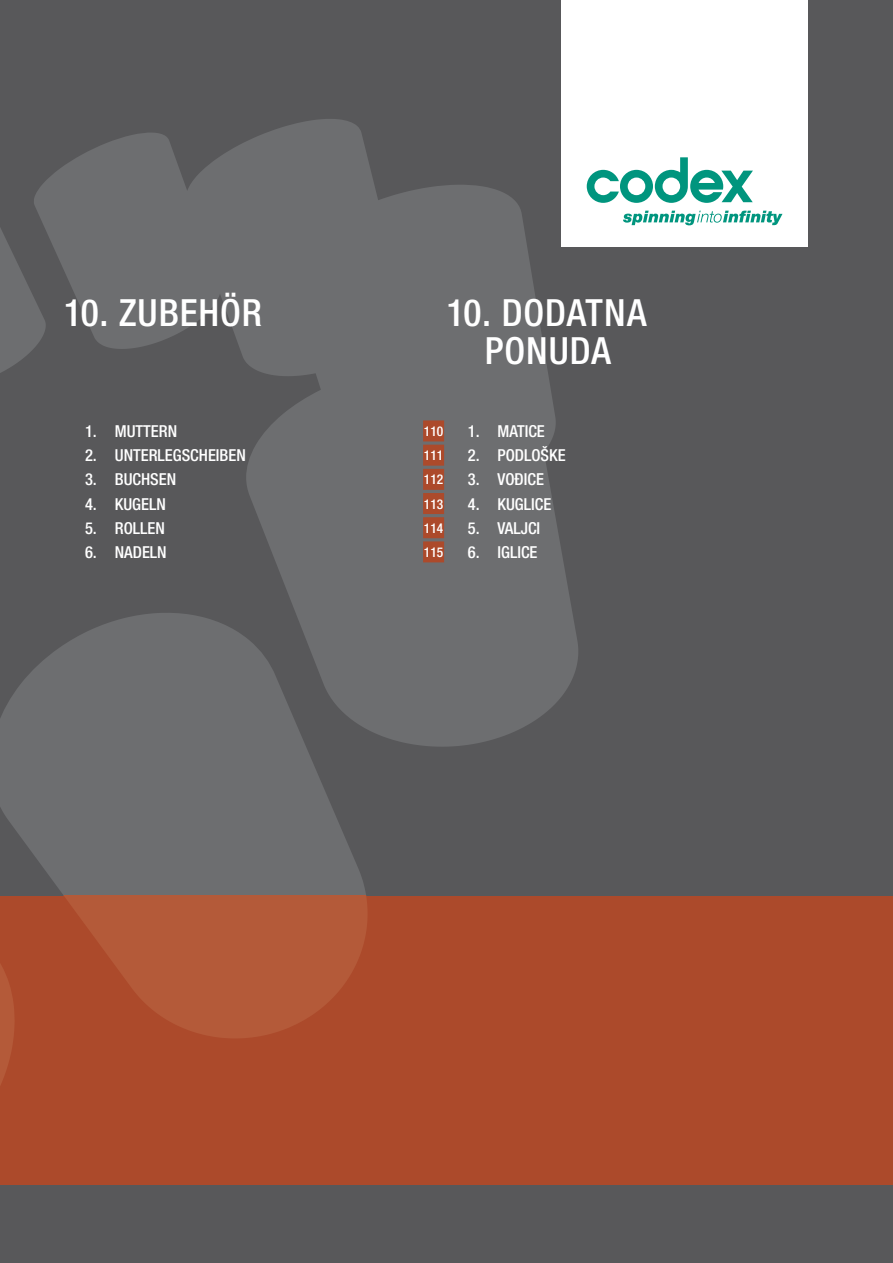
<style>
.page{position:relative;width:893px;height:1263px;background:#58585a}
.page>*{position:absolute;margin:0;border:0;box-sizing:border-box;transform-origin:0 0}
.t1{font:500 condensed 37.5px/37.5px "Helvetica Neue LT Pro";letter-spacing:.02em;color:#fff;text-align:center}
.t2{font:500 condensed 16.5px "Helvetica Neue LT Pro";color:#fff}
.t3{font:500 condensed 13.5px/24.2px "Helvetica Neue LT Pro";color:#fff;text-align:justify}
</style>
<div class="page">
<svg style="left:37px;top:119px;width:541px;height:628px;fill:#6d6e70"></svg>
<svg style="left:0;top:192px;width:46px;height:193px"></svg>
<svg style="left:15px;top:612px;width:353px;height:284px;fill:#6d6e70"></svg>
<div style="left:561px;top:0;width:247px;height:247px;background:#fff"></div>
<div style="left:0;top:896px;width:893px;height:288px;background:#ac4a2b"></div>
<svg style="left:0;top:692px;width:15px;height:393px"></svg>
<svg style="left:0;top:896px;width:367px;height:142px;fill:#b45a39"></svg>
<div style="left:423px;top:420px;width:21px;height:21px;background:#ac4a2b"></div>
<div style="left:423px;top:445px;width:21px;height:21px;background:#ac4a2b"></div>
<div style="left:423px;top:469px;width:21px;height:21px;background:#ac4a2b"></div>
<div style="left:423px;top:493px;width:21px;height:21px;background:#ac4a2b"></div>
<div style="left:423px;top:517px;width:21px;height:21px;background:#ac4a2b"></div>
<div style="left:423px;top:541px;width:21px;height:21px;background:#ac4a2b"></div>
<svg style="left:623px;top:211px;width:159px;height:14px"></svg>
<svg style="left:587px;top:157px;width:166px;height:46px"></svg>
<h1 class="t1" style="left:64px;top:294px;width:200px">10. ZUBEHÖR</h1>
<h1 class="t1" style="left:446px;top:294px;width:202px">10. DODATNA<br>PONUDA</h1>
<p class="t2" style="left:85px;top:421px;width:94px">1. MUTTERN</p>
<p class="t2" style="left:85px;top:445px;width:162px">2. UNTERLEGSCHEIBEN</p>
<p class="t2" style="left:85px;top:470px;width:93px">3. BUCHSEN</p>
<p class="t2" style="left:85px;top:494px;width:82px">4. KUGELN</p>
<p class="t2" style="left:85px;top:518px;width:81px">5. ROLLEN</p>
<p class="t2" style="left:85px;top:542px;width:83px">6. NADELN</p>
<p class="t3" style="left:424px;top:419px;width:21px">110<br>111<br>112<br>113<br>114<br>115</p>
<p class="t2" style="left:468px;top:421px;width:79px">1. MATICE</p>
<p class="t2" style="left:468px;top:445px;width:99px">2. PODLOŠKE</p>
<p class="t2" style="left:468px;top:470px;width:78px">3. VOĐICE</p>
<p class="t2" style="left:468px;top:494px;width:85px">4. KUGLICE</p>
<p class="t2" style="left:468px;top:518px;width:74px">5. VALJCI</p>
<p class="t2" style="left:468px;top:542px;width:71px">6. IGLICE</p>
</div>
